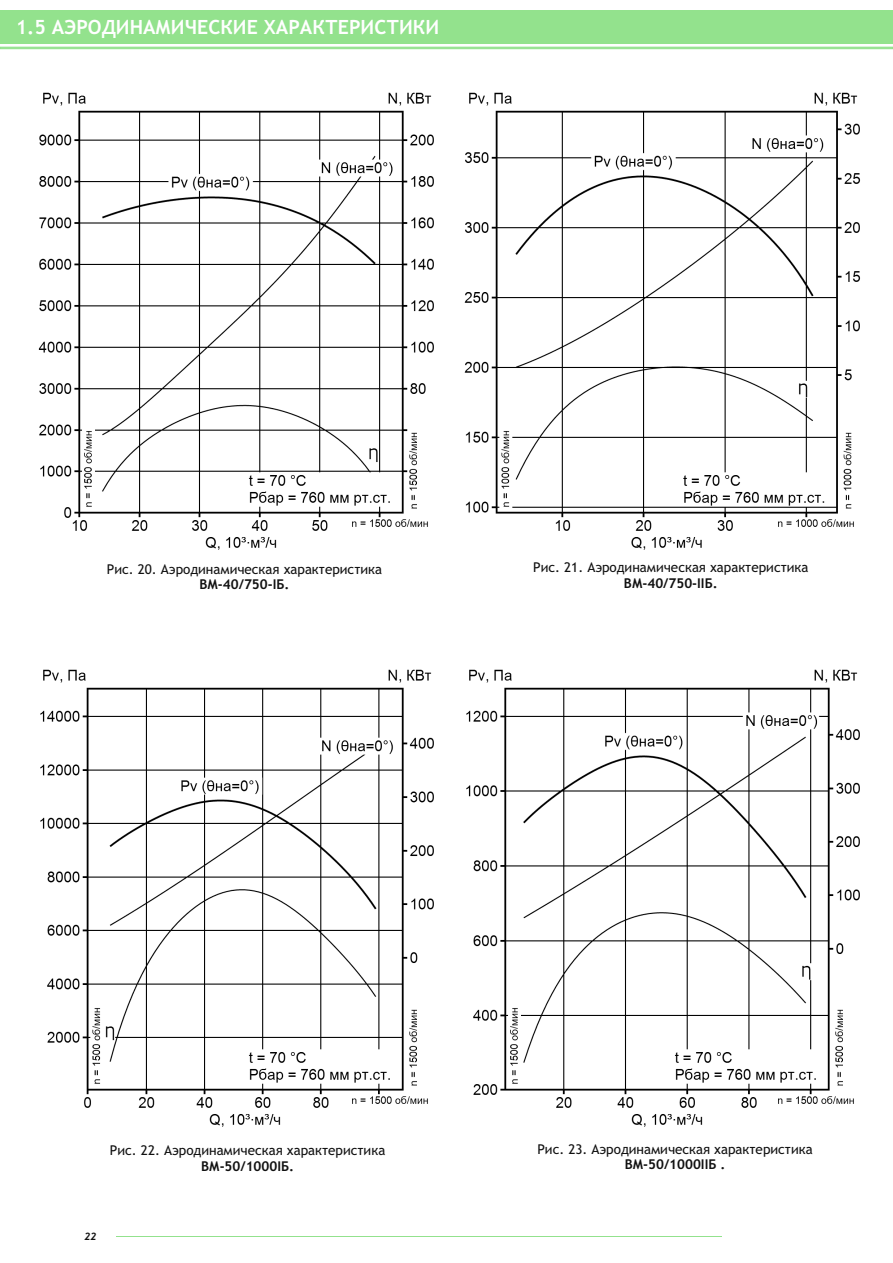
<style>
.page{position:relative;width:893px;height:1263px;background:#fff}
.page>*{position:absolute;margin:0;border:0;box-sizing:border-box;transform-origin:0 0}
.t1{font:700 19.65px "Trebuchet MS";color:#fff}
.t2{font:13.5px "Trebuchet MS";color:#111}
.t3{font:700 13.5px "Trebuchet MS";color:#111}
.t4{font:italic 700 10.2px "Trebuchet";color:#111}
</style>
<div class="page">
<div style="left:0;top:10px;width:893px;height:34px;background:#93e28d"></div>
<hr style="left:0;top:47px;width:893px;height:2px;background:#93e28d">
<hr style="left:116px;top:1236px;width:606px;height:1px;background:#93e28d">
<img style="left:38px;top:92px;width:396px;height:458px">
<img style="left:464px;top:92px;width:396px;height:458px">
<img style="left:40px;top:669px;width:394px;height:458px">
<img style="left:466px;top:669px;width:394px;height:458px">
<h1 class="t1" style="left:16px;top:19px;width:425px">1.5 АЭРОДИНАМИЧЕСКИЕ ХАРАКТЕРИСТИКИ</h1>
<p class="t2" style="left:107px;top:564px;width:277px">Рис. 20. Аэродинамическая характеристика</p>
<p class="t3" style="left:199px;top:579px;width:92px">ВМ-40/750-IБ.</p>
<p class="t2" style="left:533px;top:562px;width:277px">Рис. 21. Аэродинамическая характеристика</p>
<p class="t3" style="left:624px;top:578px;width:95px">ВМ-40/750-IIБ.</p>
<p class="t2" style="left:110px;top:1145px;width:277px">Рис. 22. Аэродинамическая характеристика</p>
<p class="t3" style="left:201px;top:1161px;width:95px">ВМ-50/1000IБ.</p>
<p class="t4" style="left:85px;top:1232px;width:13px">22</p>
<p class="t2" style="left:537px;top:1144px;width:277px">Рис. 23. Аэродинамическая характеристика</p>
<p class="t3" style="left:625px;top:1159px;width:102px">ВМ-50/1000IIБ .</p>
</div>
